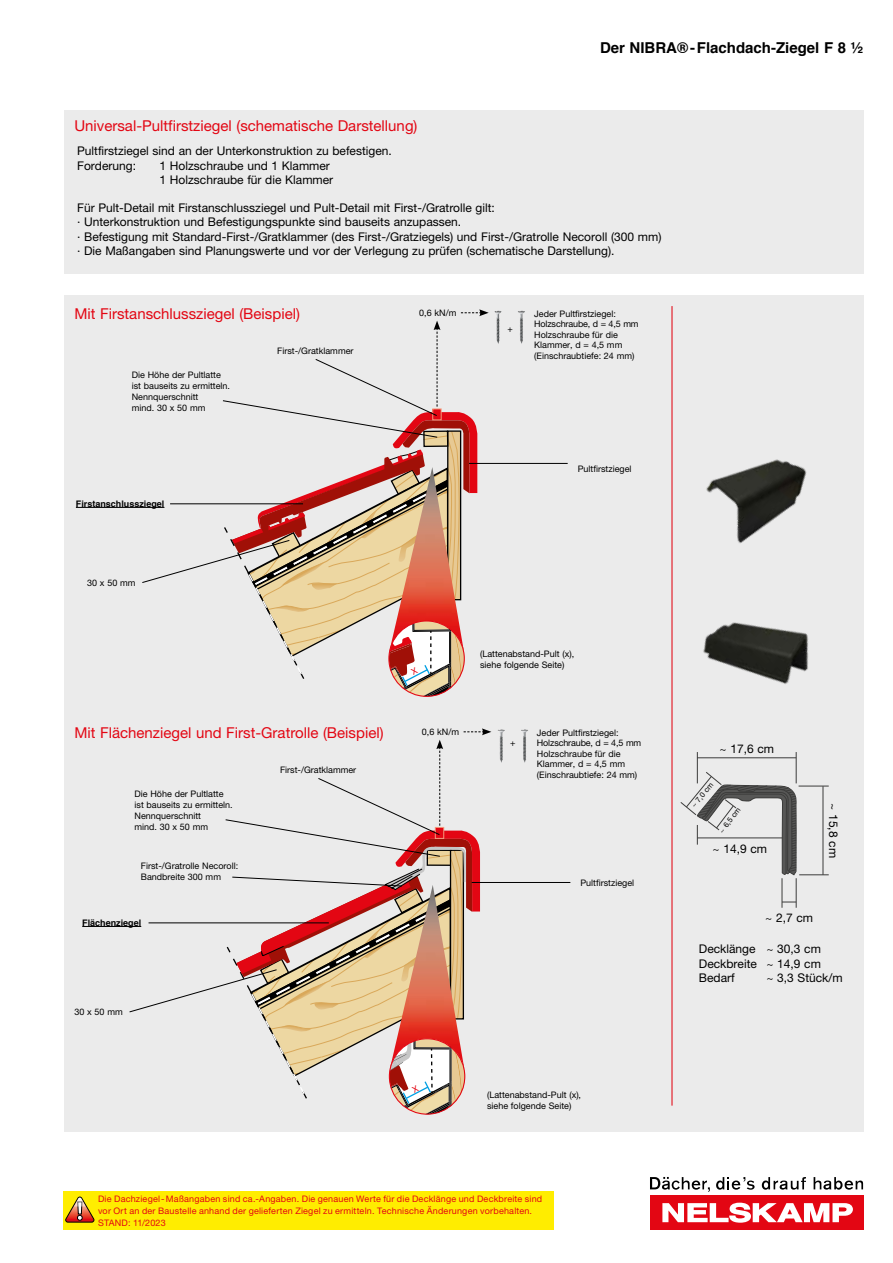
<style>
.page{position:relative;width:893px;height:1263px;background:#fff}
.page>*{position:absolute;margin:0;border:0;box-sizing:border-box;transform-origin:0 0}
.t1{font:15px "Helvetica Neue LT Std";color:#e30613}
.t2{font:700 15px "Helvetica";color:#000}
.t3{font:12px/14.4px "Helvetica Neue LT Std";color:#000}
.t4{font:9px/10.8px "Helvetica Neue LT Std";color:#000}
.t5{font:9px/12px "Helvetica Neue LT Std";letter-spacing:.025em;color:#e30613}
.t6{font:700 9px "Helvetica";color:#000}
.t7{font:7.5px "Helvetica Neue LT Std";color:#000}
</style>
<div class="page">
<div style="left:650px;top:1195px;width:213px;height:35px;background:#e30613"></div>
<svg style="left:662px;top:1203px;width:191px;height:20px"></svg>
<svg style="left:762px;top:1177px;width:44px;height:13px"></svg>
<svg style="left:814px;top:1177px;width:49px;height:13px"></svg>
<svg style="left:650px;top:1177px;width:60px;height:15px"></svg>
<svg style="left:716px;top:1177px;width:39px;height:13px"></svg>
<div style="left:63px;top:1192px;width:491px;height:38px;background:#ffed00"></div>
<svg style="left:65px;top:1196px;width:29px;height:26px"></svg>
<div style="left:64px;top:111px;width:799px;height:163px;background:#ebebeb"></div>
<div style="left:64px;top:295px;width:799px;height:836px;background:#ebebeb"></div>
<hr style="left:76px;top:507px;width:88px;height:1px;background:#000">
<hr style="left:469px;top:463px;width:99px;height:1px;background:#000">
<hr style="left:82px;top:926px;width:59px;height:1px;background:#000">
<hr style="left:472px;top:882px;width:98px;height:1px;background:#000">
<img style="left:672px;top:394px;width:135px;height:143px">
<img style="left:672px;top:537px;width:192px;height:217px">
<hr style="left:671px;top:306px;width:1px;height:799px;background:#e30613">
<img style="left:494px;top:311px;width:8px;height:33px">
<img style="left:518px;top:311px;width:7px;height:33px">
<img style="left:497px;top:729px;width:8px;height:34px">
<img style="left:521px;top:729px;width:7px;height:34px">
<hr style="left:799px;top:786px;width:30px;height:1px;background:#3c3c3b">
<hr style="left:823px;top:786px;width:1px;height:89px;background:#3c3c3b">
<hr style="left:799px;top:874px;width:30px;height:1px;background:#3c3c3b">
<hr style="left:796px;top:878px;width:1px;height:30px;background:#3c3c3b">
<svg style="left:783px;top:902px;width:13px;height:1px"></svg>
<hr style="left:782px;top:878px;width:1px;height:30px;background:#3c3c3b">
<hr style="left:796px;top:752px;width:1px;height:31px;background:#3c3c3b">
<hr style="left:697px;top:757px;width:99px;height:1px;background:#3c3c3b">
<hr style="left:697px;top:752px;width:1px;height:31px;background:#3c3c3b">
<svg style="left:680px;top:772px;width:117px;height:103px"></svg>
<svg style="left:141px;top:309px;width:348px;height:387px"></svg>
<svg style="left:129px;top:728px;width:362px;height:386px"></svg>
<h1 class="t2" style="left:600px;top:42px;width:265px">Der NIBRA®-Flachdach-Ziegel F 8 ½</h1>
<h1 class="t1" style="left:74px;top:117px;width:345px">Universal-Pultfirstziegel (schematische Darstellung)</h1>
<h2 class="t3" style="left:77px;top:144px;width:316px">Pultfirstziegel sind an der Unterkonstruktion zu befestigen.<br>Forderung:</h2>
<h2 class="t3" style="left:160px;top:158px;width:175px">1 Holzschraube und 1 Klammer<br>1 Holzschraube für die Klammer</h2>
<p class="t3" style="left:77px;top:200px;width:586px">Für Pult-Detail mit Firstanschlussziegel und Pult-Detail mit First-/Gratrolle gilt:<br>· Unterkonstruktion und Befestigungspunkte sind bauseits anzupassen.<br>· Befestigung mit Standard-First-/Gratklammer (des First-/Gratziegels) und First-/Gratrolle Necoroll (300 mm) · Die Maßangaben sind Planungswerte und vor der Verlegung zu prüfen (schematische Darstellung).</p>
<h1 class="t1" style="left:74px;top:305px;width:227px">Mit Firstanschlussziegel (Beispiel)</h1>
<p class="t4" style="left:132px;top:369px;width:100px">Die Höhe der Pultlatte ist bauseits zu ermitteln.<br>Nennquerschnitt<br>mind. 30 x 50 mm</p>
<p class="t6" style="left:76px;top:500px;width:90px">Firstanschlussziegel</p>
<p class="t4" style="left:87px;top:577px;width:50px">30 x 50 mm</p>
<p class="t4" style="left:277px;top:345px;width:78px">First-/Gratklammer</p>
<h1 class="t1" style="left:74px;top:723px;width:311px">Mit Flächenziegel und First-Gratrolle (Beispiel)</h1>
<p class="t4" style="left:280px;top:764px;width:78px">First-/Gratklammer</p>
<p class="t4" style="left:135px;top:788px;width:100px">Die Höhe der Pultlatte ist bauseits zu ermitteln.<br>Nennquerschnitt<br>mind. 30 x 50 mm</p>
<p class="t4" style="left:141px;top:860px;width:99px">First-/Gratrolle Necoroll:<br>Bandbreite 300 mm</p>
<p class="t6" style="left:82px;top:919px;width:61px">Flächenziegel</p>
<p class="t4" style="left:74px;top:1006px;width:50px">30 x 50 mm</p>
<p class="t4" style="left:419px;top:307px;width:39px">0,6 kN/m</p>
<p class="t4" style="left:534px;top:308px;width:106px">Jeder Pultfirstziegel:<br>Holzschraube, d = 4,5 mm<br>Holzschraube für die<br>Klammer, d = 4,5 mm (Einschraubtiefe: 24 mm)</p>
<p class="t4" style="left:507px;top:323px;width:7px">+</p>
<p class="t4" style="left:578px;top:463px;width:55px">Pultfirstziegel</p>
<p class="t4" style="left:480px;top:648px;width:96px">(Lattenabstand-Pult (x), siehe folgende Seite)</p>
<p class="t4" style="left:422px;top:726px;width:39px">0,6 kN/m</p>
<p class="t4" style="left:537px;top:727px;width:106px">Jeder Pultfirstziegel:<br>Holzschraube, d = 4,5 mm<br>Holzschraube für die<br>Klammer, d = 4,5 mm (Einschraubtiefe: 24 mm)</p>
<p class="t4" style="left:510px;top:737px;width:7px">+</p>
<p class="t4" style="left:580px;top:877px;width:55px">Pultfirstziegel</p>
<p class="t4" style="left:487px;top:1089px;width:96px">(Lattenabstand-Pult (x), siehe folgende Seite)</p>
<p class="t5" style="left:98px;top:1193px;width:446px">Die Dachziegel-Maßangaben sind ca.-Angaben. Die genauen Werte für die Decklänge und Deckbreite sind vor Ort an der Baustelle anhand der gelieferten Ziegel zu ermitteln. Technische Änderungen vorbehalten.<br>STAND: 11/2023</p>
<h2 class="t3" style="left:719px;top:742px;width:56px">~ 17,6 cm</h2>
<p class="t7" style="left:689px;top:804px;width:31px;rotate:-51deg">~ 7,0 cm</p>
<p class="t7" style="left:717px;top:829px;width:31px;rotate:-53deg">~ 6,5 cm</p>
<h2 class="t3" style="left:712px;top:842px;width:56px">~ 14,9 cm</h2>
<h2 class="t3" style="left:841px;top:803px;width:56px;rotate:90deg">~ 15,8 cm</h2>
<h2 class="t3" style="left:765px;top:910px;width:49px">~ 2,7 cm</h2>
<h2 class="t3" style="left:699px;top:941px;width:124px;text-align:justify">Decklänge ~ 30,3 cm Deckbreite ~ 14,9 cm Bedarf</h2>
<h2 class="t3" style="left:766px;top:970px;width:78px">~ 3,3 Stück/m</h2>
</div>
